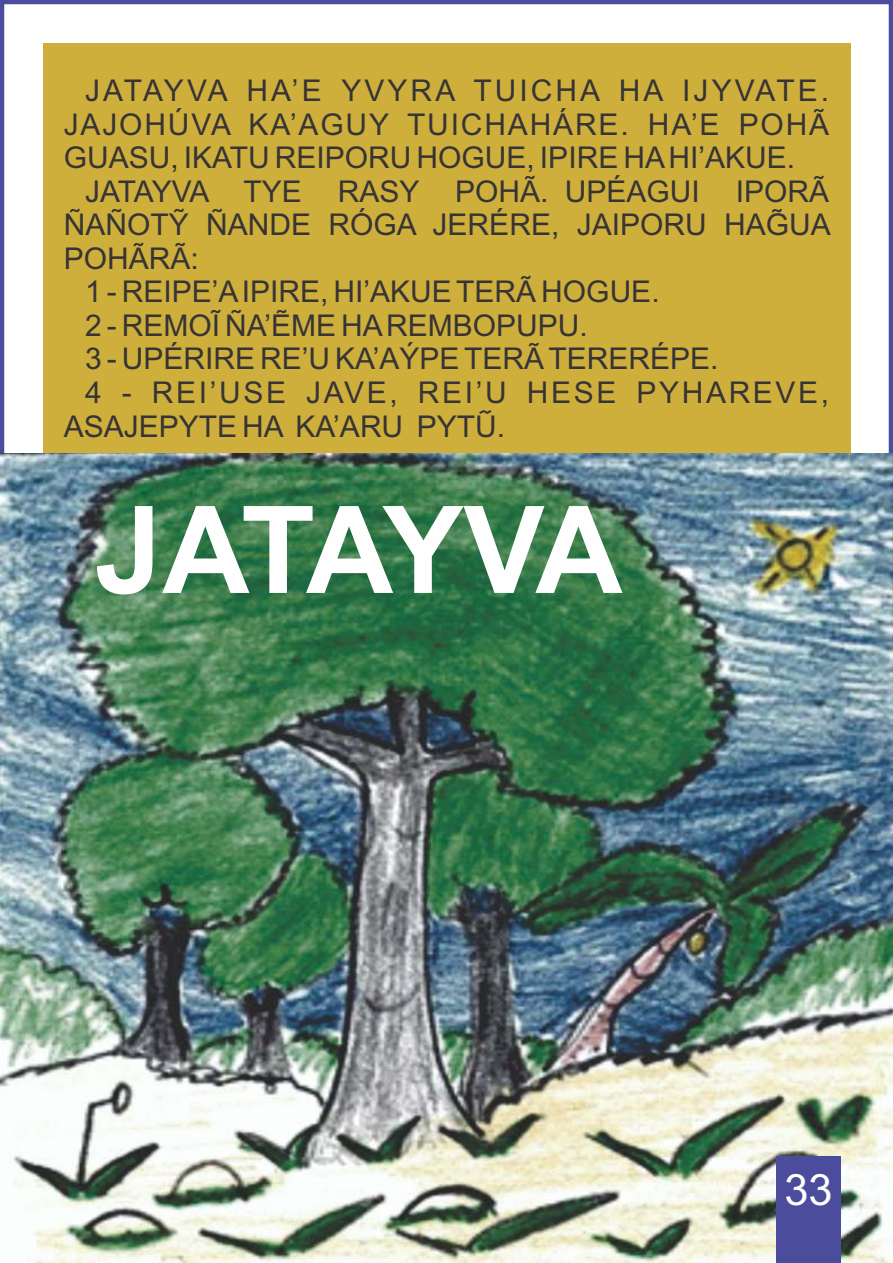
<style>
.page{position:relative;width:893px;height:1263px;background:#fff}
.page>*{position:absolute;margin:0;border:0;box-sizing:border-box;transform-origin:0 0}
.t1{font:700 121.35px "Arial";letter-spacing:-.075em;color:#fefefe}
.t2{font:43.35px "Arial";color:#fefefe}
.t3{font:30px/33.5px "Arial";color:#373435;text-align:justify}
.t4{font:30px "Arial";letter-spacing:.085em;color:#373435}
</style>
<div class="page">
<svg style="left:0;top:0;width:893px;height:453px"></svg>
<div style="left:43px;top:43px;width:807px;height:431px;background:#ceaf3c"></div>
<img style="left:0;top:453px;width:893px;height:810px">
<div style="left:777px;top:1157px;width:64px;height:106px;background:#4c4c9d"></div>
<p class="t3" style="left:64px;top:77px;width:767px;text-indent:21px">JATAYVA HA’E YVYRA TUICHA HA IJYVATE.<br>JAJOHÚVA KA’AGUY TUICHAHÁRE. HA’E POHÃ GUASU, IKATU REIPORU HOGUE, IPIRE HAHI’AKUE.</p>
<p class="t3" style="left:85px;top:177px;width:746px">JATAYVA TYE RASY POHÃ. UPÉAGUI IPORÃ</p>
<p class="t3" style="left:64px;top:211px;width:769px">ÑAÑOTỸ ÑANDE RÓGA JERÉRE, JAIPORU HAG̃UA</p>
<p class="t3" style="left:64px;top:244px;width:137px">POHÃRÃ:</p>
<p class="t3" style="left:85px;top:278px;width:576px">1 - REIPE’AIPIRE, HI’AKUE TERÃ HOGUE.</p>
<p class="t3" style="left:85px;top:311px;width:504px">2 - REMOĨ ÑA’ẼME HAREMBOPUPU.</p>
<p class="t3" style="left:85px;top:345px;width:635px">3 - UPÉRIRE RE’U KA’AÝPE TERÃ TERERÉPE.</p>
<p class="t4" style="left:85px;top:381px;width:746px">4 - REI’USE JAVE, REI’U HESE PYHAREVE,</p>
<p class="t3" style="left:64px;top:412px;width:443px">ASAJEPYTE HA KA’ARU PYTU.᷉</p>
<h1 class="t1" style="left:95px;top:505px;width:530px">JATAYVA</h1>
<h2 class="t2" style="left:784px;top:1173px;width:50px">33</h2>
</div>
